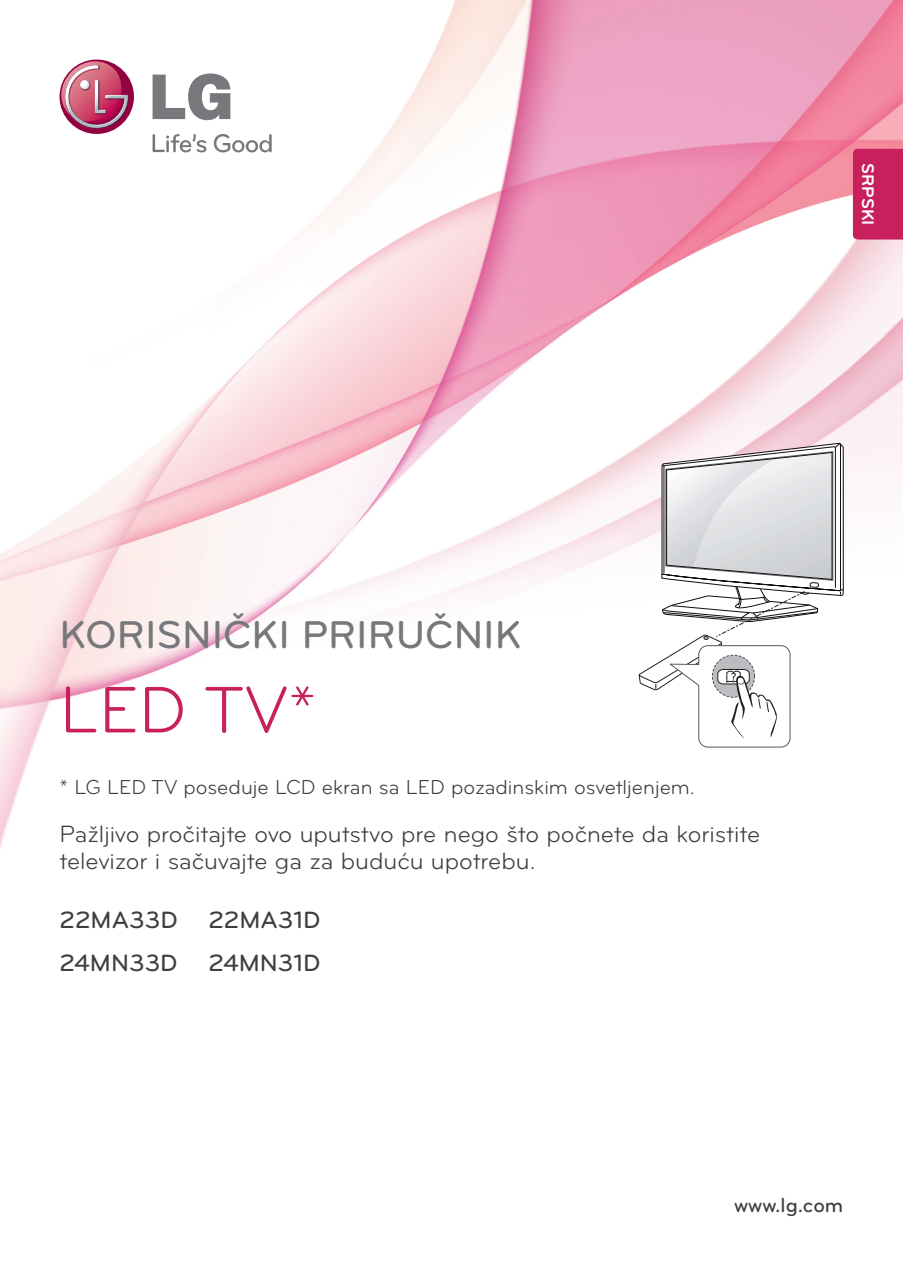
<style>
.page{position:relative;width:903px;height:1275px;background:#fff}
.page>*{position:absolute;margin:0;border:0;box-sizing:border-box;transform-origin:0 0}
.t1{font:68.25px "Bryant LG";color:#c8205d}
.t2{font:500 40.25px "Bryant LG";color:#76787b}
.t3{font:24.5px/26.2px "Bryant LG";color:#3e3e3f}
.t4{font:500 24.5px "Bryant LG";color:#3e3e3f}
.t5{font:21px "Bryant LG";color:#3e3e3f}
.t6{font:500 21px "Bryant LG";color:#3e3e3f}
.t7{font:700 17.5px "Bryant LG";color:#fff}
</style>
<div class="page">
<img style="left:0;top:0;width:903px;height:849px">
<svg style="left:60px;top:60px;width:74px;height:74px"></svg>
<svg style="left:58px;top:61px;width:72px;height:69px"></svg>
<svg style="left:153px;top:73px;width:77px;height:47px"></svg>
<svg style="left:153px;top:134px;width:53px;height:18px"></svg>
<svg style="left:214px;top:134px;width:58px;height:18px"></svg>
<div style="left:853px;top:149px;width:50px;height:91px;background:#c8205d"></div>
<svg style="left:639px;top:443px;width:204px;height:304px"></svg>
<p class="t7" style="left:879px;top:163px;width:64px;rotate:90deg">SRPSKI</p>
<p class="t2" style="left:60px;top:610px;width:464px">KORISNIČKI PRIRUČNIK</p>
<p class="t1" style="left:60px;top:669px;width:258px">LED TV*</p>
<p class="t5" style="left:60px;top:775px;width:637px">* LG LED TV poseduje LCD ekran sa LED pozadinskim osvetljenjem.</p>
<p class="t3" style="left:60px;top:821px;width:702px">Pažljivo pročitajte ovo uputstvo pre nego što počnete da koristite televizor i sačuvajte ga za buduću upotrebu.</p>
<p class="t4" style="left:60px;top:905px;width:120px">22MA33D</p>
<p class="t4" style="left:208px;top:905px;width:114px">22MA31D</p>
<p class="t4" style="left:60px;top:947px;width:120px">24MN33D</p>
<p class="t4" style="left:208px;top:947px;width:114px">24MN31D</p>
<p class="t6" style="left:734px;top:1192px;width:111px">www.lg.com</p>
</div>
